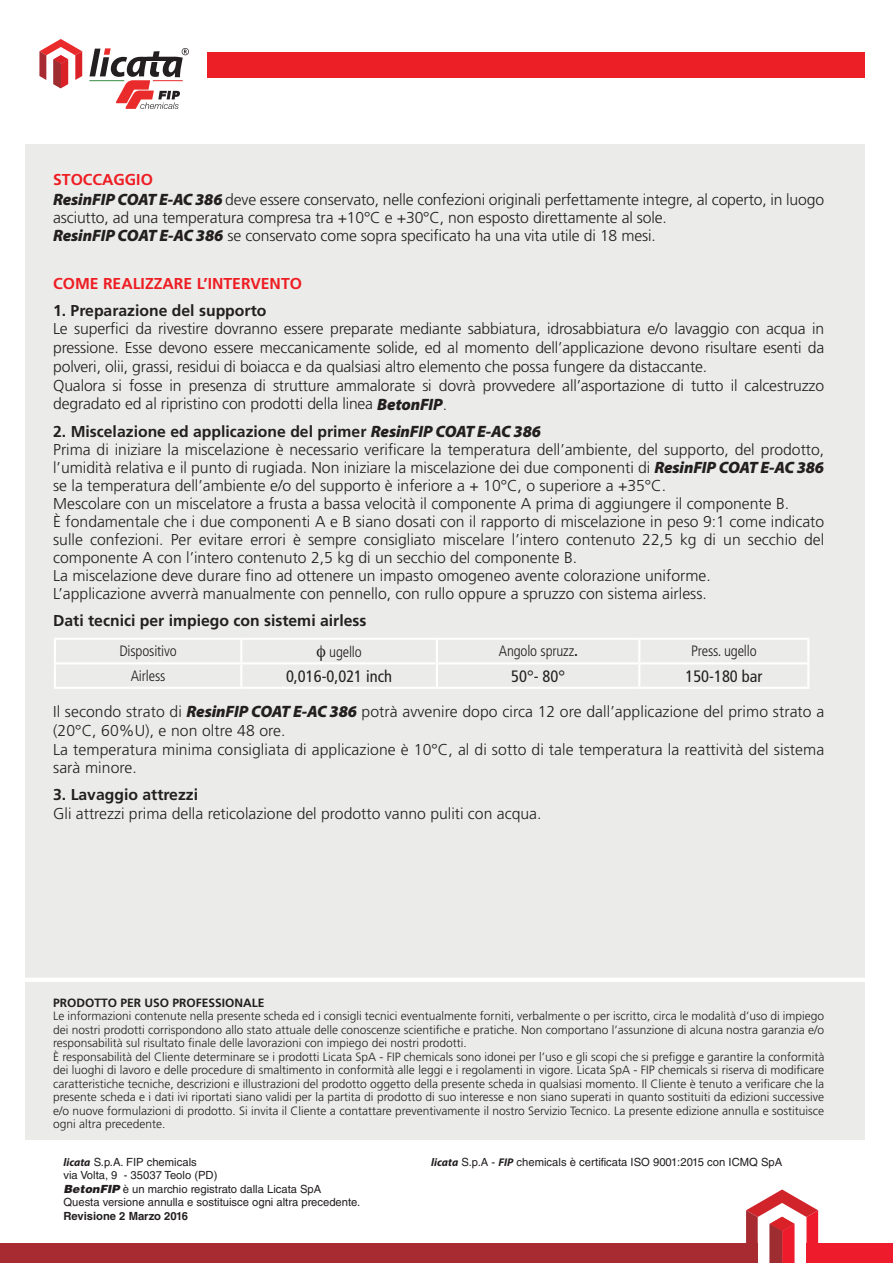
<style>
.page{position:relative;width:893px;height:1263px;background:#fff}
.page>*{position:absolute;margin:0;border:0;box-sizing:border-box;transform-origin:0 0}
.t1{font:condensed 16.5px "Frutiger";color:#231f20}
.t2{font:300 15.75px/18px "Frutiger";color:#231f20}
.t3{font:700 15.75px "Frutiger";color:#231f20}
.t4{font:700 15.75px "Frutiger";color:#ee1d23}
.t5{font:300 condensed 15px "Frutiger";letter-spacing:-.01em;color:#231f20}
.t6{font:300 12px/13.5px "Frutiger";color:#231f20}
.t7{font:700 12px "Frutiger";color:#231f20}
.t8{font:11.25px/13.5px "Helvetica LT Std";color:#231f20}
.t9{font:700 11.25px "Helvetica LT Std";color:#231f20}
.s1{font-weight:700;color:#ee1d23}
.s2{font-family:"Myriad Pro";font-weight:900;font-style:italic;font-size:16.5px}
.s3{font-weight:700}
.s4{font-family:"Myriad Pro";font-weight:700;font-style:italic}
.s5{font-family:"Myriad";font-weight:700;font-style:italic}
.s6{font-weight:900;font-style:italic}
</style>
<div class="page">
<svg style="left:39px;top:39px;width:43px;height:49px"></svg>
<hr style="left:89px;top:80px;width:35px;height:1px;background:#3b8c45">
<svg style="left:90px;top:48px;width:99px;height:61px"></svg>
<div style="left:26px;top:145px;width:839px;height:995px;background:#ebece9"></div>
<hr style="left:14px;top:978px;width:863px;height:4px;background:#fff">
<div style="left:208px;top:52px;width:657px;height:26px;background:#ed1f26"></div>
<hr style="left:54px;top:662px;width:187px;height:2px;background:#fff">
<hr style="left:639px;top:662px;width:170px;height:2px;background:#fff">
<hr style="left:54px;top:687px;width:187px;height:2px;background:#fff">
<hr style="left:241px;top:687px;width:196px;height:2px;background:#fff">
<hr style="left:437px;top:687px;width:202px;height:2px;background:#fff">
<hr style="left:639px;top:687px;width:170px;height:2px;background:#fff">
<hr style="left:54px;top:638px;width:187px;height:2px;background:#fff">
<hr style="left:54px;top:640px;width:2px;height:22px;background:#fff">
<hr style="left:241px;top:638px;width:196px;height:2px;background:#fff">
<hr style="left:437px;top:638px;width:202px;height:2px;background:#fff">
<hr style="left:639px;top:638px;width:170px;height:2px;background:#fff">
<hr style="left:807px;top:640px;width:2px;height:22px;background:#fff">
<hr style="left:54px;top:664px;width:2px;height:23px;background:#fff">
<hr style="left:807px;top:664px;width:2px;height:23px;background:#fff">
<svg style="left:746px;top:1189px;width:72px;height:74px"></svg>
<div style="left:0;top:1244px;width:758px;height:19px;background:#a72b30"></div>
<div style="left:806px;top:1244px;width:87px;height:19px;background:#ee1b2d"></div>
<svg style="left:240px;top:640px;width:401px;height:47px"></svg>
<p class="t2" style="left:53px;top:170px;width:772px;line-height:19.5px"><span class="s1">STOCCAGGIO<br></span><span class="s2">ResinFIP COAT E-AC 386</span> deve essere conservato, nelle confezioni originali perfettamente integre, al coperto, in luogo</p>
<p class="t2" style="left:53px;top:208px;width:615px">asciutto, ad una temperatura compresa tra +10°C e +30°C, non esposto direttamente al sole.<br><span class="s2">ResinFIP COAT E-AC 386</span> se conservato come sopra specificato ha una vita utile di 18 mesi.</p>
<p class="t4" style="left:53px;top:274px;width:250px">COME REALIZZARE L’INTERVENTO</p>
<p class="t3" style="left:53px;top:301px;width:215px">1. Preparazione del supporto</p>
<p class="t2" style="left:53px;top:320px;width:773px;line-height:18.8px">Le superfici da rivestire dovranno essere preparate mediante sabbiatura, idrosabbiatura e/o lavaggio con acqua in pressione. Esse devono essere meccanicamente solide, ed al momento dell’applicazione devono risultare esenti da polveri, olii, grassi, residui di boiacca e da qualsiasi altro elemento che possa fungere da distaccante.<br>Qualora si fosse in presenza di strutture ammalorate si dovrà provvedere all’asportazione di tutto il calcestruzzo degradato ed al ripristino con prodotti della linea <span class="s2">BetonFIP</span>.</p>
<p class="t2" style="left:53px;top:422px;width:773px"><span class="s3">2. Miscelazione ed applicazione del primer</span> <span class="s2">ResinFIP COAT E-AC 386<br></span>Prima di iniziare la miscelazione è necessario verificare la temperatura dell’ambiente, del supporto, del prodotto, l’umidità relativa e il punto di rugiada. Non iniziare la miscelazione dei due componenti di <span class="s2">ResinFIP COAT E-AC 386 </span>se la temperatura dell’ambiente e/o del supporto è inferiore a + 10°C, o superiore a +35°C.<br>Mescolare con un miscelatore a frusta a bassa velocità il componente A prima di aggiungere il componente B.<br>È fondamentale che i due componenti A e B siano dosati con il rapporto di miscelazione in peso 9:1 come indicato sulle confezioni. Per evitare errori è sempre consigliato miscelare l’intero contenuto 22,5 kg di un secchio del componente A con l’intero contenuto 2,5 kg di un secchio del componente B.<br>La miscelazione deve durare fino ad ottenere un impasto omogeneo avente colorazione uniforme.<br>L’applicazione avverrà manualmente con pennello, con rullo oppure a spruzzo con sistema airless.</p>
<p class="t3" style="left:53px;top:611px;width:315px">Dati tecnici per impiego con sistemi airless</p>
<p class="t5" style="left:119px;top:642px;width:59px">Dispositivo</p>
<p class="t5" style="left:329px;top:644px;width:34px">ugello</p>
<p class="t5" style="left:499px;top:642px;width:81px">Angolo spruzz<span class="s3">.</span></p>
<p class="t5" style="left:691px;top:642px;width:67px">Press. ugello</p>
<p class="t5" style="left:131px;top:667px;width:36px">Airless</p>
<p class="t1" style="left:286px;top:666px;width:108px">0,016-0,021 inch</p>
<p class="t1" style="left:511px;top:666px;width:55px">50°- 80°</p>
<p class="t1" style="left:685px;top:666px;width:78px">150-180 bar</p>
<p class="t2" style="left:53px;top:702px;width:773px;line-height:18.8px">Il secondo strato di <span class="s2">ResinFIP COAT E-AC 386</span> potrà avvenire dopo circa 12 ore dall’applicazione del primo strato a (20°C, 60%U), e non oltre 48 ore.<br>La temperatura minima consigliata di applicazione è 10°C, al di sotto di tale temperatura la reattività del sistema sarà minore.</p>
<p class="t3" style="left:53px;top:785px;width:147px">3. Lavaggio attrezzi</p>
<p class="t2" style="left:53px;top:804px;width:490px">Gli attrezzi prima della reticolazione del prodotto vanno puliti con acqua.</p>
<p class="t7" style="left:53px;top:995px;width:213px">PRODOTTO PER USO PROFESSIONALE</p>
<p class="t6" style="left:53px;top:1009px;width:773px">Le informazioni contenute nella presente scheda ed i consigli tecnici eventualmente forniti, verbalmente o per iscritto, circa le modalità d’uso di impiego dei nostri prodotti corrispondono allo stato attuale delle conoscenze scientifiche e pratiche. Non comportano l’assunzione di alcuna nostra garanzia e/o responsabilità sul risultato finale delle lavorazioni con impiego dei nostri prodotti.<br>È responsabilità del Cliente determinare se i prodotti Licata SpA - FIP chemicals sono idonei per l’uso e gli scopi che si prefigge e garantire la conformità dei luoghi di lavoro e delle procedure di smaltimento in conformità alle leggi e i regolamenti in vigore. Licata SpA - FIP chemicals si riserva di modificare caratteristiche tecniche, descrizioni e illustrazioni del prodotto oggetto della presente scheda in qualsiasi momento. Il Cliente è tenuto a verificare che la presente scheda e i dati ivi riportati siano validi per la partita di prodotto di suo interesse e non siano superati in quanto sostituiti da edizioni successive e/o nuove formulazioni di prodotto. Si invita il Cliente a contattare preventivamente il nostro Servizio Tecnico. La presente edizione annulla e sostituisce ogni altra precedente.</p>
<p class="t8" style="left:63px;top:1155px;width:135px"><span class="s4">licata</span> S.p.A. FIP chemicals</p>
<p class="t8" style="left:431px;top:1155px;width:353px"><span class="s4">licata</span> S.p.A - <span class="s5">FIP</span> chemicals è certificata ISO 9001:2015 con ICMQ SpA</p>
<p class="t8" style="left:63px;top:1168px;width:298px">via Volta, 9 - 35037 Teolo (PD)<br><span class="s6">BetonFIP</span> è un marchio registrato dalla Licata SpA<br>Questa versione annulla e sostituisce ogni altra precedente.</p>
<p class="t9" style="left:63px;top:1209px;width:126px">Revisione 2 Marzo 2016</p>
</div>
